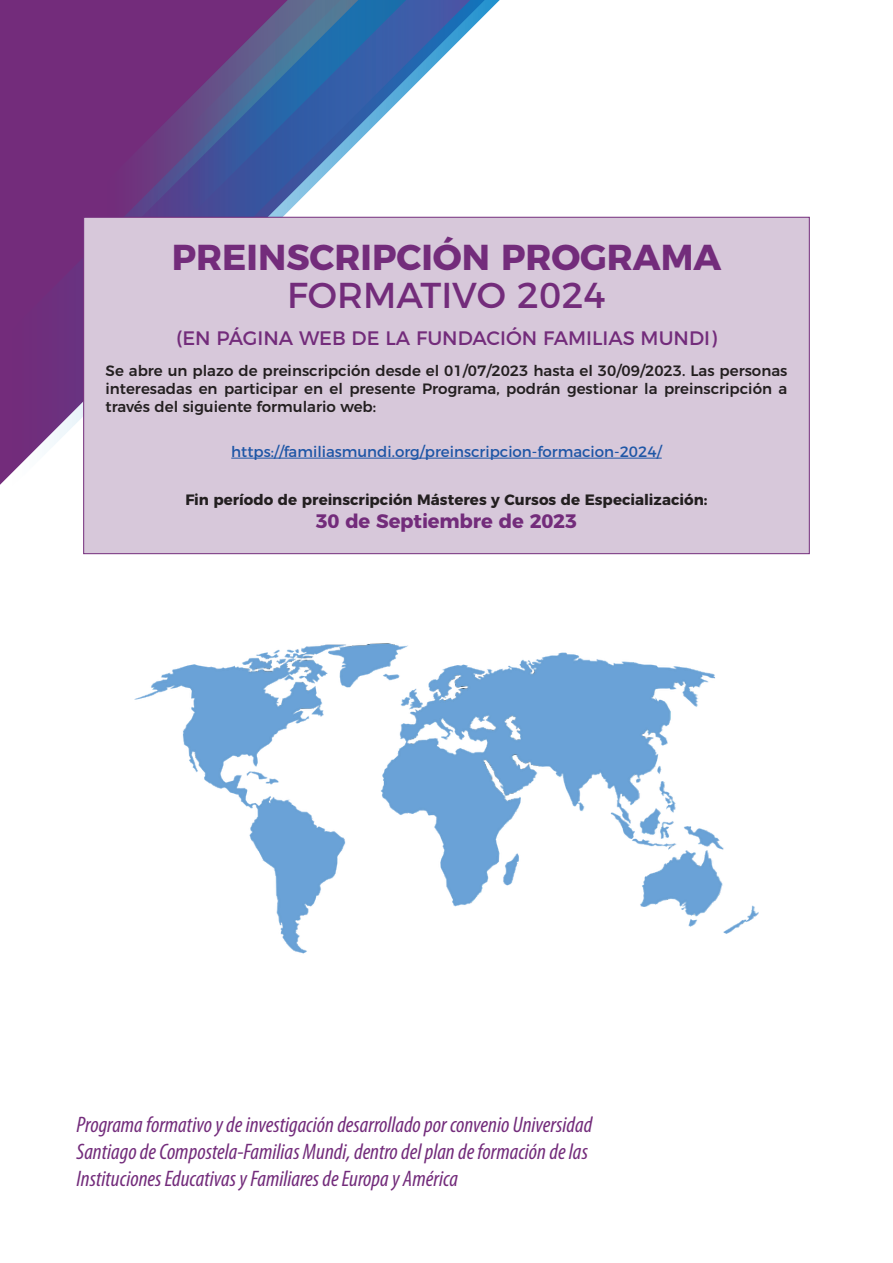
<style>
.page{position:relative;width:893px;height:1263px;background:#fff}
.page>*{position:absolute;margin:0;border:0;box-sizing:border-box;transform-origin:0 0}
.t1{font:700 36px "Montserrat";color:#732c7b}
.t2{font:36px "Montserrat";color:#732c7b}
.t3{font:italic condensed 22.5px/27px "Myriad Pro";color:#732c7b}
.t4{font:19.5px "Montserrat";color:#732c7b}
.t5{font:700 19.5px "Montserrat";letter-spacing:-.01em;color:#732c7b}
.t6{font:500 15px/18px "Montserrat";color:#231f20;text-align:justify}
.t7{font:700 15px "Montserrat";color:#231f20}
.t8{font:15px "Montserrat";color:#1e56a6}
</style>
<div class="page">
<svg style="left:0;top:0;width:521px;height:485px"></svg>
<svg style="left:379px;top:0;width:112px;height:217px"></svg>
<svg style="left:379px;top:0;width:48px;height:210px"></svg>
<svg style="left:84px;top:0;width:295px;height:217px;background:#625898"></svg>
<div style="left:83px;top:217px;width:727px;height:337px;background:#d7c8da;border:1px solid #732c7b"></div>
<hr style="left:231px;top:458px;width:431px;height:1px;background:#1e56a6">
<img style="left:134px;top:643px;width:625px;height:311px">
<h1 class="t1" style="left:172px;top:228px;width:551px">PREINSCRIPCIÓN PROGRAMA</h1>
<h1 class="t2" style="left:287px;top:266px;width:320px">FORMATIVO 2024</h1>
<h3 class="t4" style="left:176px;top:323px;width:542px">(EN PÁGINA WEB DE LA FUNDACIÓN FAMILIAS MUNDI)</h3>
<p class="t6" style="left:106px;top:361px;width:683px">Se abre un plazo de preinscripción desde el 01/07/2023 hasta el 30/09/2023. Las personas interesadas en participar en el presente Programa, podrán gestionar la preinscripción a través del siguiente formulario web:</p>
<p class="t8" style="left:231px;top:439px;width:432px">https://familiasmundi.org/preinscripcion-formacion-2024/</p>
<p class="t7" style="left:185px;top:487px;width:524px">Fin período de preinscripción Másteres y Cursos de Especialización:</p>
<h3 class="t5" style="left:316px;top:505px;width:263px">30 de Septiembre de 2023</h3>
<h2 class="t3" style="left:77px;top:1111px;width:517px">Programa formativo y de investigación desarrollado por convenio Universidad<br>Santiago de Compostela-Familias Mundi, dentro del plan de formación de las<br>Instituciones Educativas y Familiares de Europa y América</h2>
</div>
